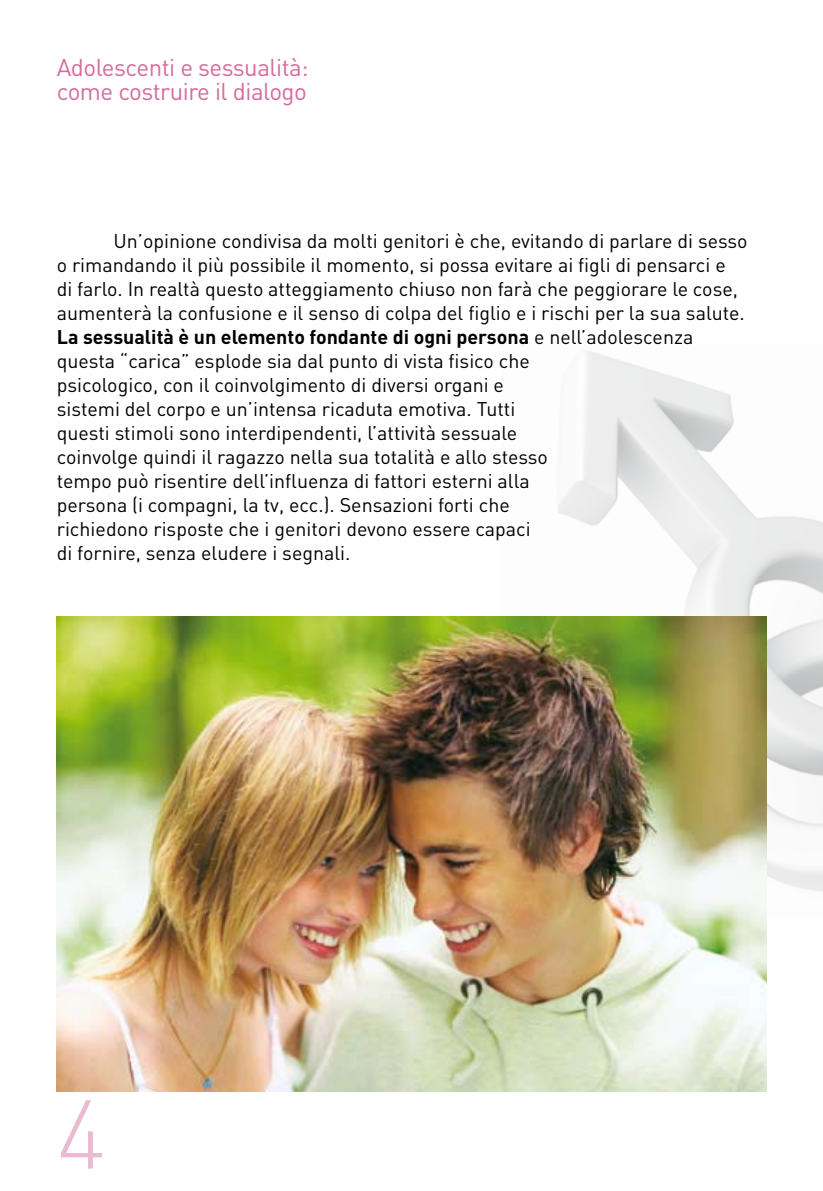
<style>
.page{position:relative;width:823px;height:1191px;background:#fff}
.page>*{position:absolute;margin:0;border:0;box-sizing:border-box;transform-origin:0 0}
.t1{font:300 96px "DIN";color:#eabbd0}
.t2{font:24px/24px "DIN";letter-spacing:-.02em;color:#d66b9a}
.t3{font:19.6px/24px "DIN";color:#000}
.s1{font-weight:700}
</style>
<div class="page">
<img style="left:498px;top:351px;width:325px;height:569px">
<img style="left:57px;top:617px;width:708px;height:474px">
<p class="t2" style="left:57px;top:55px;width:253px">Adolescenti e sessualità: come costruire il dialogo</p>
<p class="t3" style="left:57px;top:229px;width:692px;text-indent:57px">Un’opinione condivisa da molti genitori è che, evitando di parlare di sesso o rimandando il più possibile il momento, si possa evitare ai figli di pensarci e<br>di farlo. In realtà questo atteggiamento chiuso non farà che peggiorare le cose, aumenterà la confusione e il senso di colpa del figlio e i rischi per la sua salute.<br><span class="s1">La sessualità è un elemento fondante di ogni persona</span> e nell’adolescenza questa “carica” esplode sia dal punto di vista fisico che<br>psicologico, con il coinvolgimento di diversi organi e<br>sistemi del corpo e un’intensa ricaduta emotiva. Tutti<br>questi stimoli sono interdipendenti, l’attività sessuale<br>coinvolge quindi il ragazzo nella sua totalità e allo stesso<br>tempo può risentire dell’influenza di fattori esterni alla<br>persona (i compagni, la tv, ecc.). Sensazioni forti che<br>richiedono risposte che i genitori devono essere capaci<br>di fornire, senza eludere i segnali.</p>
<h1 class="t1" style="left:57px;top:1075px;width:51px">4</h1>
</div>
